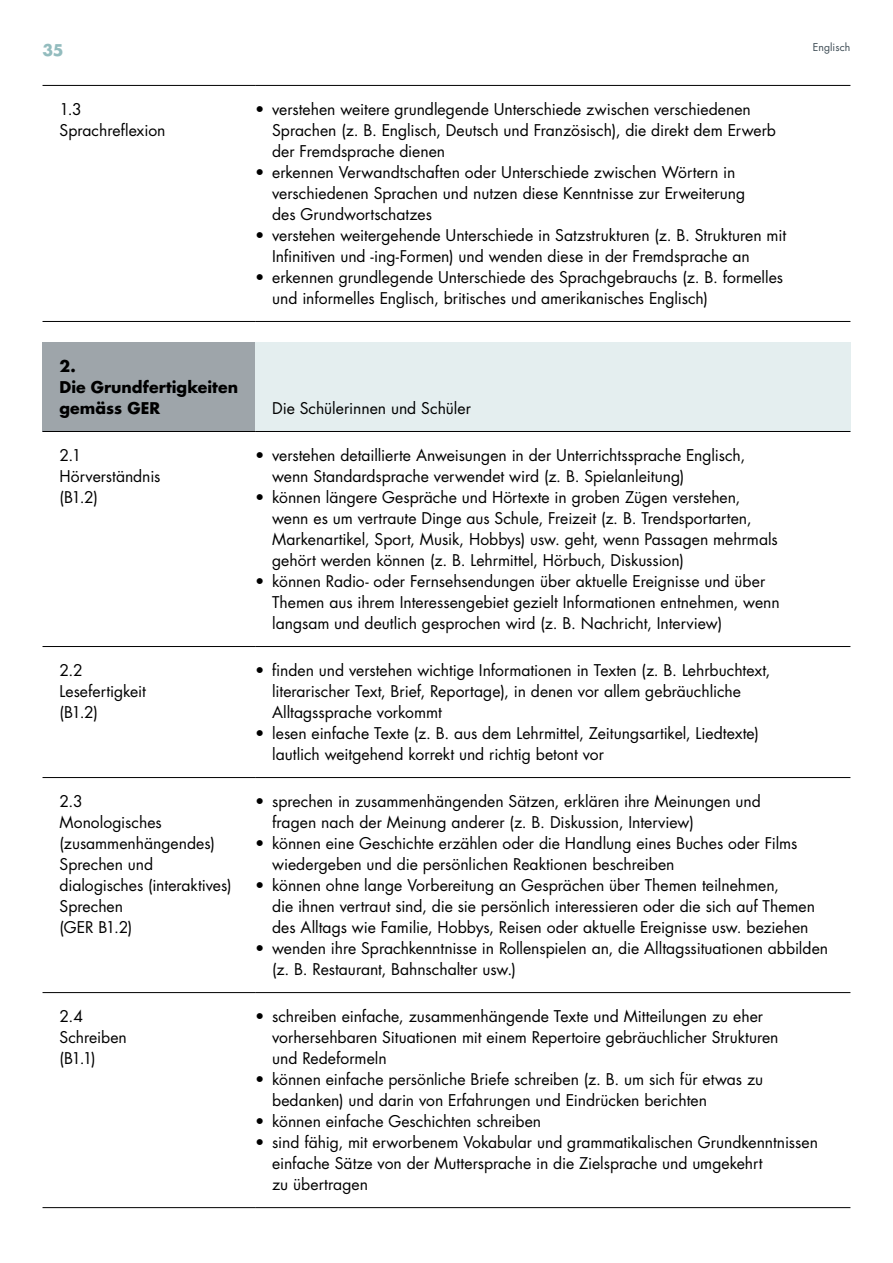
<style>
.page{position:relative;width:893px;height:1263px;background:#fff}
.page>*{position:absolute;margin:0;border:0;box-sizing:border-box;transform-origin:0 0}
.t1{font:15.75px/21px "Futura Luzern";color:#000}
.t2{font:700 15.75px/21px "Futura Luzern";letter-spacing:.005em;color:#000}
.t3{font:700 15.75px "Futura Luzern";color:#93bcbe}
.t4{font:10.5px "Futura Luzern";letter-spacing:.005em;color:#3d4b54}
</style>
<div class="page">
<div style="left:43px;top:342px;width:212px;height:89px;background:#9ea5aa"></div>
<div style="left:255px;top:342px;width:595px;height:89px;background:#e4eeef"></div>
<hr style="left:43px;top:431px;width:212px;height:1px;background:#000">
<hr style="left:255px;top:431px;width:595px;height:1px;background:#000">
<hr style="left:43px;top:646px;width:212px;height:1px;background:#000">
<hr style="left:255px;top:646px;width:595px;height:1px;background:#000">
<hr style="left:43px;top:777px;width:212px;height:1px;background:#000">
<hr style="left:255px;top:777px;width:595px;height:1px;background:#000">
<hr style="left:43px;top:992px;width:212px;height:1px;background:#000">
<hr style="left:255px;top:992px;width:595px;height:1px;background:#000">
<hr style="left:43px;top:1207px;width:212px;height:1px;background:#000">
<hr style="left:255px;top:1207px;width:595px;height:1px;background:#000">
<hr style="left:43px;top:85px;width:212px;height:1px;background:#000">
<hr style="left:255px;top:85px;width:595px;height:1px;background:#000">
<hr style="left:43px;top:321px;width:212px;height:1px;background:#000">
<hr style="left:255px;top:321px;width:595px;height:1px;background:#000">
<p class="t3" style="left:43px;top:39px;width:23px">35</p>
<p class="t4" style="left:813px;top:41px;width:39px">Englisch</p>
<p class="t1" style="left:60px;top:99px;width:107px">1.3<br>Sprachreflexion</p>
<p class="t1" style="left:272px;top:99px;width:505px;text-indent:-17px">• verstehen weitere grundlegende Unterschiede zwischen verschiedenen<br>Sprachen (z. B. Englisch, Deutsch und Französisch), die direkt dem Erwerb der Fremdsprache dienen</p>
<p class="t1" style="left:272px;top:162px;width:475px;text-indent:-17px">• erkennen Verwandtschaften oder Unterschiede zwischen Wörtern in verschiedenen Sprachen und nutzen diese Kenntnisse zur Erweiterung des Grundwortschatzes</p>
<p class="t1" style="left:272px;top:225px;width:515px;text-indent:-17px">• verstehen weitergehende Unterschiede in Satzstrukturen (z. B. Strukturen mit<br>Infinitiven und -ing-Formen) und wenden diese in der Fremdsprache an</p>
<p class="t1" style="left:272px;top:267px;width:513px;text-indent:-17px">• erkennen grundlegende Unterschiede des Sprachgebrauchs (z. B. formelles und informelles Englisch, britisches und amerikanisches Englisch)</p>
<p class="t2" style="left:60px;top:356px;width:180px">2.<br>Die Grundfertigkeiten gemäss GER</p>
<p class="t1" style="left:272px;top:398px;width:200px">Die Schülerinnen und Schüler</p>
<p class="t1" style="left:60px;top:445px;width:103px">2.1<br>Hörverständnis (B1.2)</p>
<p class="t1" style="left:272px;top:445px;width:475px;text-indent:-17px">• verstehen detaillierte Anweisungen in der Unterrichtssprache Englisch, wenn Standardsprache verwendet wird (z. B. Spielanleitung)</p>
<p class="t1" style="left:272px;top:487px;width:507px;text-indent:-17px">• können längere Gespräche und Hörtexte in groben Zügen verstehen, wenn es um vertraute Dinge aus Schule, Freizeit (z. B. Trendsportarten, Markenartikel, Sport, Musik, Hobbys) usw. geht, wenn Passagen mehrmals gehört werden können (z. B. Lehrmittel, Hörbuch, Diskussion)</p>
<p class="t1" style="left:272px;top:571px;width:509px;text-indent:-17px">• können Radio- oder Fernsehsendungen über aktuelle Ereignisse und über<br>Themen aus ihrem Interessengebiet gezielt Informationen entnehmen, wenn langsam und deutlich gesprochen wird (z. B. Nachricht, Interview)</p>
<p class="t1" style="left:60px;top:660px;width:88px">2.2<br>Lesefertigkeit (B1.2)</p>
<p class="t1" style="left:272px;top:660px;width:500px;text-indent:-17px">• finden und verstehen wichtige Informationen in Texten (z. B. Lehrbuchtext, literarischer Text, Brief, Reportage), in denen vor allem gebräuchliche<br>Alltagssprache vorkommt</p>
<p class="t1" style="left:272px;top:723px;width:488px;text-indent:-17px">• lesen einfache Texte (z. B. aus dem Lehrmittel, Zeitungsartikel, Liedtexte) lautlich weitgehend korrekt und richtig betont vor</p>
<p class="t1" style="left:60px;top:791px;width:174px">2.3<br>Monologisches (zusammenhängendes)<br>Sprechen und dialogisches (interaktives)<br>Sprechen<br>(GER B1.2)</p>
<p class="t1" style="left:272px;top:791px;width:490px;text-indent:-17px">• sprechen in zusammenhängenden Sätzen, erklären ihre Meinungen und fragen nach der Meinung anderer (z. B. Diskussion, Interview)</p>
<p class="t1" style="left:272px;top:833px;width:527px;text-indent:-17px">• können eine Geschichte erzählen oder die Handlung eines Buches oder Films wiedergeben und die persönlichen Reaktionen beschreiben</p>
<p class="t1" style="left:272px;top:875px;width:544px;text-indent:-17px">• können ohne lange Vorbereitung an Gesprächen über Themen teilnehmen,<br>die ihnen vertraut sind, die sie persönlich interessieren oder die sich auf Themen des Alltags wie Familie, Hobbys, Reisen oder aktuelle Ereignisse usw. beziehen</p>
<p class="t1" style="left:272px;top:938px;width:558px;text-indent:-17px">• wenden ihre Sprachkenntnisse in Rollenspielen an, die Alltagssituationen abbilden (z. B. Restaurant, Bahnschalter usw.)</p>
<p class="t1" style="left:60px;top:1006px;width:69px">2.4<br>Schreiben (B1.1)</p>
<p class="t1" style="left:272px;top:1006px;width:508px;text-indent:-17px">• schreiben einfache, zusammenhängende Texte und Mitteilungen zu eher vorhersehbaren Situationen mit einem Repertoire gebräuchlicher Strukturen und Redeformeln</p>
<p class="t1" style="left:272px;top:1069px;width:493px;text-indent:-17px">• können einfache persönliche Briefe schreiben (z. B. um sich für etwas zu bedanken) und darin von Erfahrungen und Eindrücken berichten</p>
<p class="t1" style="left:255px;top:1111px;width:288px">• können einfache Geschichten schreiben</p>
<p class="t1" style="left:272px;top:1132px;width:547px;text-indent:-17px">• sind fähig, mit erworbenem Vokabular und grammatikalischen Grundkenntnissen einfache Sätze von der Muttersprache in die Zielsprache und umgekehrt<br>zu übertragen</p>
</div>
